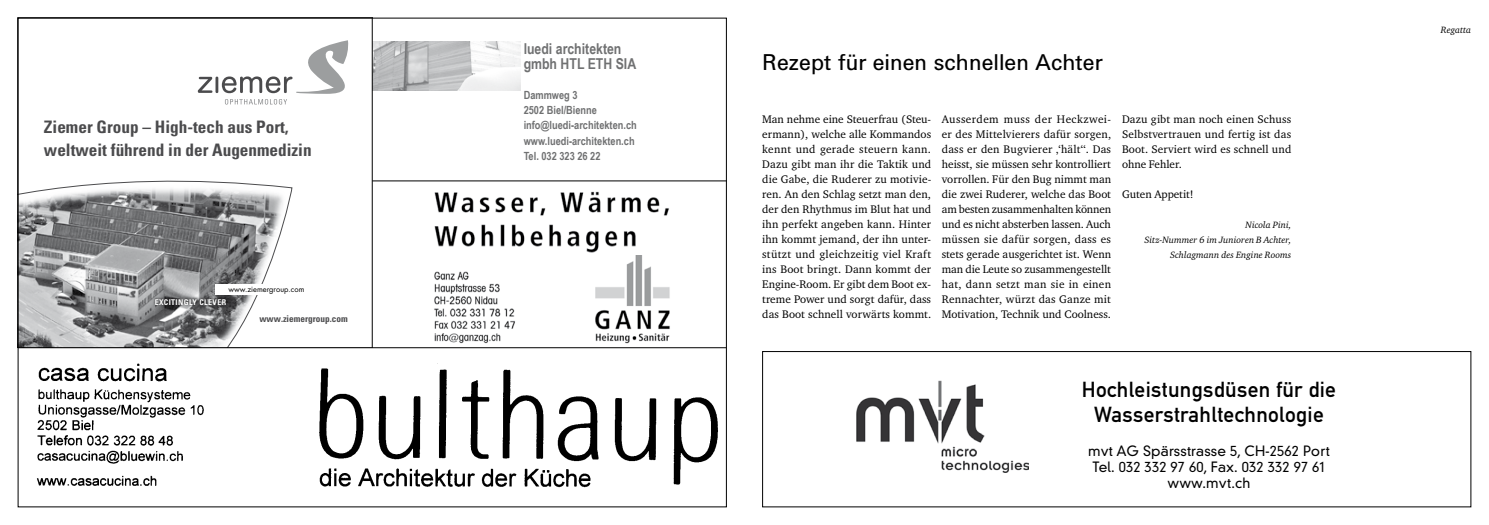
<style>
.page{position:relative;width:1489px;height:525px;background:#fff}
.page>*{position:absolute;margin:0;border:0;box-sizing:border-box;transform-origin:0 0}
.t1{font:22.5px "Univers BQ";color:#000}
.t2{font:21.38px/25px "DIN Mittelschrift";letter-spacing:.015em;color:#000;text-align:center}
.t3{font:700 condensed 17.25px/22.5px "Univers LT Std";color:#4b4b4d}
.t4{font:700 15px/15px "Arial Narrow";color:#707172}
.t5{font:300 13.75px/16.2px "DIN Neuzeit Grotesk";letter-spacing:.015em;color:#000;text-align:center}
.t6{font:13.12px/15.8px "Helvetica Neue";color:#000}
.t7{font:11.25px/15px "Charter ITC Regu OS";letter-spacing:.005em;color:#000;text-align:justify}
.t8{font:700 11.25px/15px "Arial Narrow";color:#707172}
.t9{font:italic 9.38px/15px "Charter ITC";letter-spacing:.005em;color:#000;text-align:right}
.t10{font:700 condensed 9.25px "Univers LT Std";color:#4b4b4d}
.t11{font:700 condensed 7.88px "Univers LT Std";letter-spacing:.05em;color:#fff}
.t12{font:7.5px "Futura";color:#000}
</style>
<div class="page">
<img style="left:37px;top:363px;width:681px;height:125px">
<img style="left:434px;top:255px;width:236px;height:89px">
<img style="left:434px;top:191px;width:235px;height:62px">
<hr style="left:377px;top:188px;width:343px;height:1px;background:#000">
<svg style="left:20px;top:20px;width:352px;height:327px"></svg>
<div style="left:215px;top:283px;width:93px;height:11px;background:#fff"></div>
<img style="left:373px;top:41px;width:148px;height:50px">
<div style="left:762px;top:351px;width:708px;height:156px;border:1px solid #000"></div>
<img style="left:856px;top:380px;width:172px;height:92px">
<hr style="left:372px;top:180px;width:354px;height:1px;background:#000">
<hr style="left:372px;top:18px;width:1px;height:329px;background:#000">
<hr style="left:18px;top:347px;width:708px;height:1px;background:#000">
<h3 class="t3" style="left:44px;top:116px;width:269px">Ziemer Group – High-tech aus Port, weltweit führend in der Augenmedizin</h3>
<p class="t12" style="left:228px;top:283px;width:77px">www.ziemergroup.com</p>
<p class="t11" style="left:155px;top:297px;width:73px">EXCITINGLY CLEVER</p>
<p class="t10" style="left:259px;top:313px;width:90px">www.ziemergroup.com</p>
<h3 class="t4" style="left:523px;top:41px;width:114px">luedi architekten gmbh HTL ETH SIA</h3>
<p class="t8" style="left:523px;top:87px;width:115px">Dammweg 3<br>2502 Biel/Bienne info@luedi-architekten.ch www.luedi-architekten.ch<br>Tel. 032 323 26 22</p>
<p class="t6" style="left:579px;top:118px;width:132px">Telefon 032 346 16 16<br>Fax</p>
<h1 class="t1" style="left:762px;top:50px;width:342px">Rezept für einen schnellen Achter</h1>
<p class="t7" style="left:762px;top:111px;width:170px">Man nehme eine Steuerfrau (Steu&shy;ermann), welche alle Kommandos kennt und gerade steuern kann.<br>Dazu gibt man ihr die Taktik und die Gabe, die Ruderer zu motivie&shy;ren. An den Schlag setzt man den, der den Rhythmus im Blut hat und ihn perfekt angeben kann. Hinter ihn kommt jemand, der ihn unter&shy;stützt und gleichzeitig viel Kraft ins Boot bringt. Dann kommt der Engine-Room. Er gibt dem Boot ex&shy;treme Power und sorgt dafür, dass das Boot schnell vorwärts kommt.</p>
<p class="t7" style="left:941px;top:111px;width:171px">Ausserdem muss der Heckzwei&shy;er des Mittelvierers dafür sorgen, dass er den Bugvierer ‚‘hält‘‘. Das heisst, sie müssen sehr kontrolliert vorrollen. Für den Bug nimmt man die zwei Ruderer, welche das Boot am besten zusammenhalten können und es nicht absterben lassen. Auch müssen sie dafür sorgen, dass es stets gerade ausgerichtet ist. Wenn man die Leute so zusammengestellt hat, dann setzt man sie in einen Rennachter, würzt das Ganze mit Motivation, Technik und Coolness.</p>
<p class="t7" style="left:1121px;top:111px;width:171px">Dazu gibt man noch einen Schuss Selbstvertrauen und fertig ist das Boot. Serviert wird es schnell und ohne Fehler.</p>
<p class="t7" style="left:1121px;top:186px;width:73px">Guten Appetit!</p>
<p class="t9" style="left:1144px;top:217px;width:148px">Nicola Pini,<br>Sitz-Nummer 6 im Junioren B Achter,<br>Schlagmann des Engine Rooms</p>
<h2 class="t2" style="left:1081px;top:376px;width:256px">Hochleistungsdüsen für die<br>Wasserstrahltechnologie</h2>
<p class="t5" style="left:1087px;top:442px;width:243px">mvt AG Spärsstrasse 5, CH-2562 Port<br>Tel. 032 332 97 60, Fax. 032 332 97 61 www.mvt.ch</p>
<p class="t9" style="left:1440px;top:22px;width:32px">Regatta</p>
</div>
